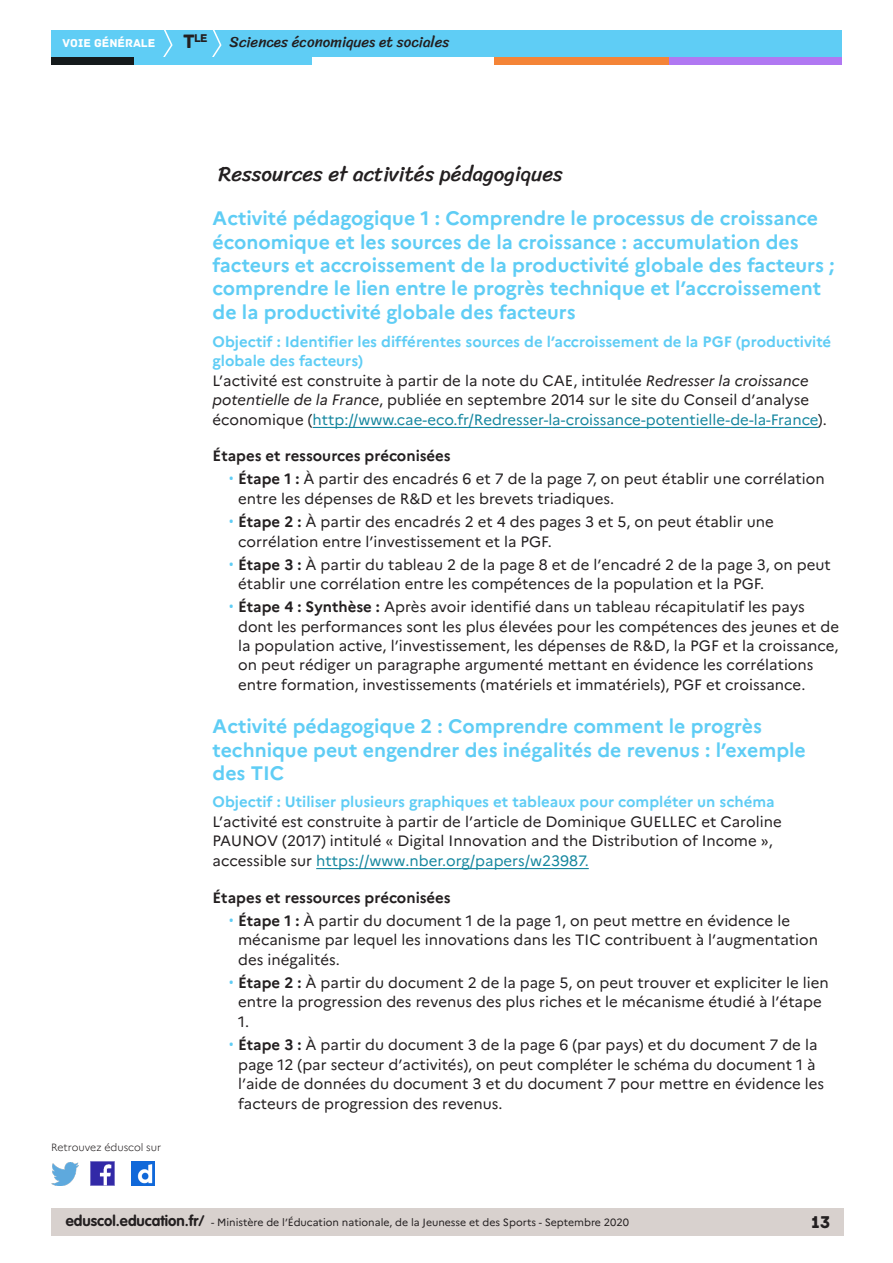
<style>
.page{position:relative;width:893px;height:1263px;background:#fff}
.page>*{position:absolute;margin:0;border:0;box-sizing:border-box;transform-origin:0 0}
._04_titre_4{font:21px "Sriracha";color:#231f20}
._04_titre_4-2{font:700 19.5px/23.4px "Marianne";color:#5fcdf5}
.Texte_courant{font:700 19.5px/23.4px "Marianne";color:#5fcdf5}
.t1{font:18px "Archive";color:#231f20}
._04_titre_4-3{font:15px/19.5px "Marianne";color:#231f20}
.Texte_courant-2{font:15px/19.5px "Marianne";color:#231f20}
._04_titre_4-4{font:700 15px "Marianne";letter-spacing:-.005em;color:#231f20}
.t2{font:15px "Sriracha";color:#231f20}
.t3{font:12px "Archive";color:#fff}
.t4{font:11.85px "Archive";color:#231f20}
.t5{font:10.5px "Marianne";color:#231f20}
.t6{font:300 10.5px "Marianne";color:#231f20}
.s1{font-size:20.4px}
.s2{font-weight:700;color:#5fcdf5}
.s3{font-style:italic}
.s4{color:#16879f}
.s5{font-family:"Roboto";color:#5fcdf5}
.s6{font-weight:700}
.s7{font-family:"VAG Rounded Std";font-weight:700;font-size:15px}
</style>
<div class="page">
<div style="left:51px;top:1209px;width:792px;height:27px;background:#d8d1ce"></div>
<div style="left:51px;top:30px;width:791px;height:27px;background:#5fcdf5"></div>
<svg style="left:163px;top:30px;width:10px;height:27px"></svg>
<svg style="left:212px;top:30px;width:10px;height:27px"></svg>
<div style="left:133px;top:57px;width:179px;height:8px;background:#5fcdf5"></div>
<div style="left:51px;top:57px;width:82px;height:8px;background:#141a1c"></div>
<div style="left:667px;top:57px;width:175px;height:8px;background:#b078f2"></div>
<div style="left:494px;top:57px;width:175px;height:8px;background:#f48437"></div>
<img style="left:91px;top:1162px;width:23px;height:23px">
<img style="left:51px;top:1163px;width:28px;height:22px">
<img style="left:132px;top:1162px;width:22px;height:23px">
<hr style="left:313px;top:427px;width:505px;height:1px;background:#16879f">
<hr style="left:316px;top:868px;width:273px;height:1px;background:#16879f">
<p class="t4" style="left:183px;top:31px;width:26px"><span class="s1">T</span>le</p>
<p class="t3" style="left:63px;top:36px;width:94px">VOIE GÉNÉRALE</p>
<p class="t2" style="left:230px;top:33px;width:221px">Sciences économiques et sociales</p>
<p class="t6" style="left:51px;top:1141px;width:112px">Retrouvez éduscol sur</p>
<p class="_04_titre_4" style="left:219px;top:161px;width:346px">Ressources et activités pédagogiques</p>
<p class="_04_titre_4-2" style="left:213px;top:207px;width:623px">Activité pédagogique 1 : Comprendre le processus de croissance économique et les sources de la croissance : accumulation des facteurs et accroissement de la productivité globale des facteurs ; comprendre le lien entre le progrès technique et l’accroissement de la productivité globale des facteurs</p>
<p class="_04_titre_4-3" style="left:213px;top:332px;width:620px"><span class="s2">Objectif : Identifier les différentes sources de l’accroissement de la PGF (productivité globale des facteurs)<br></span>L’activité est construite à partir de la note du CAE, intitulée <span class="s3">Redresser la croissance potentielle de la France</span>, publiée en septembre 2014 sur le site du Conseil d’analyse économique (<span class="s4">http://www.cae-eco.fr/Redresser-la-croissance-potentielle-de-la-France</span>).</p>
<p class="_04_titre_4-4" style="left:213px;top:447px;width:239px">Étapes et ressources préconisées</p>
<p class="_04_titre_4-3" style="left:238px;top:469px;width:588px;text-indent:-9px"><span class="s5">•</span> <span class="s6">Étape 1 :</span> À partir des encadrés 6 et 7 de la page 7, on peut établir une corrélation entre les dépenses de R&amp;D et les brevets triadiques.</p>
<p class="_04_titre_4-3" style="left:238px;top:512px;width:537px;text-indent:-9px"><span class="s5">•</span> <span class="s6">Étape 2 :</span> À partir des encadrés 2 et 4 des pages 3 et 5, on peut établir une corrélation entre l’investissement et la PGF.</p>
<p class="_04_titre_4-3" style="left:238px;top:554px;width:594px;text-indent:-9px"><span class="s5">•</span> <span class="s6">Étape 3 :</span> À partir du tableau 2 de la page 8 et de l’encadré 2 de la page 3, on peut établir une corrélation entre les compétences de la population et la PGF.</p>
<p class="_04_titre_4-3" style="left:238px;top:597px;width:603px;text-indent:-9px"><span class="s5">•</span> <span class="s6">Étape 4 : Synthèse :</span> Après avoir identifié dans un tableau récapitulatif les pays dont les performances sont les plus élevées pour les compétences des jeunes et de la population active, l’investissement, les dépenses de R&amp;D, la PGF et la croissance, on peut rédiger un paragraphe argumenté mettant en évidence les corrélations entre formation, investissements (matériels et immatériels), PGF et croissance.</p>
<p class="Texte_courant" style="left:213px;top:715px;width:595px">Activité pédagogique 2 : Comprendre comment le progrès technique peut engendrer des inégalités de revenus : l’exemple des TIC</p>
<p class="Texte_courant-2" style="left:213px;top:792px;width:571px"><span class="s2">Objectif : Utiliser plusieurs graphiques et tableaux pour compléter un schéma </span>L’activité est construite à partir de l’article de Dominique GUELLEC et Caroline PAUNOV (2017) intitulé « Digital Innovation and the Distribution of Income », accessible sur <span class="s4">https://www.nber.org/papers/w23987.</span></p>
<p class="_04_titre_4-4" style="left:213px;top:889px;width:240px">Étapes et ressources préconisées</p>
<p class="_04_titre_4-3" style="left:238px;top:911px;width:581px;text-indent:-9px"><span class="s5">•</span> <span class="s6">Étape 1 :</span> À partir du document 1 de la page 1, on peut mettre en évidence le mécanisme par lequel les innovations dans les TIC contribuent à l’augmentation des inégalités.</p>
<p class="_04_titre_4-3" style="left:238px;top:973px;width:592px;text-indent:-9px"><span class="s5">•</span> <span class="s6">Étape 2 :</span> À partir du document 2 de la page 5, on peut trouver et expliciter le lien entre la progression des revenus des plus riches et le mécanisme étudié à l’étape<br>1.</p>
<p class="_04_titre_4-3" style="left:238px;top:1035px;width:588px;text-indent:-9px"><span class="s5">•</span> <span class="s6">Étape 3 :</span> À partir du document 3 de la page 6 (par pays) et du document 7 de la page 12 (par secteur d’activités), on peut compléter le schéma du document 1 à l’aide de données du document 3 et du document 7 pour mettre en évidence les facteurs de progression des revenus.</p>
<p class="t5" style="left:66px;top:1216px;width:565px"><span class="s7">eduscol.education.fr/</span> - Ministère de l’Éducation nationale, de la Jeunesse et des Sports - Septembre 2020</p>
<p class="t1" style="left:811px;top:1211px;width:20px">13</p>
</div>
